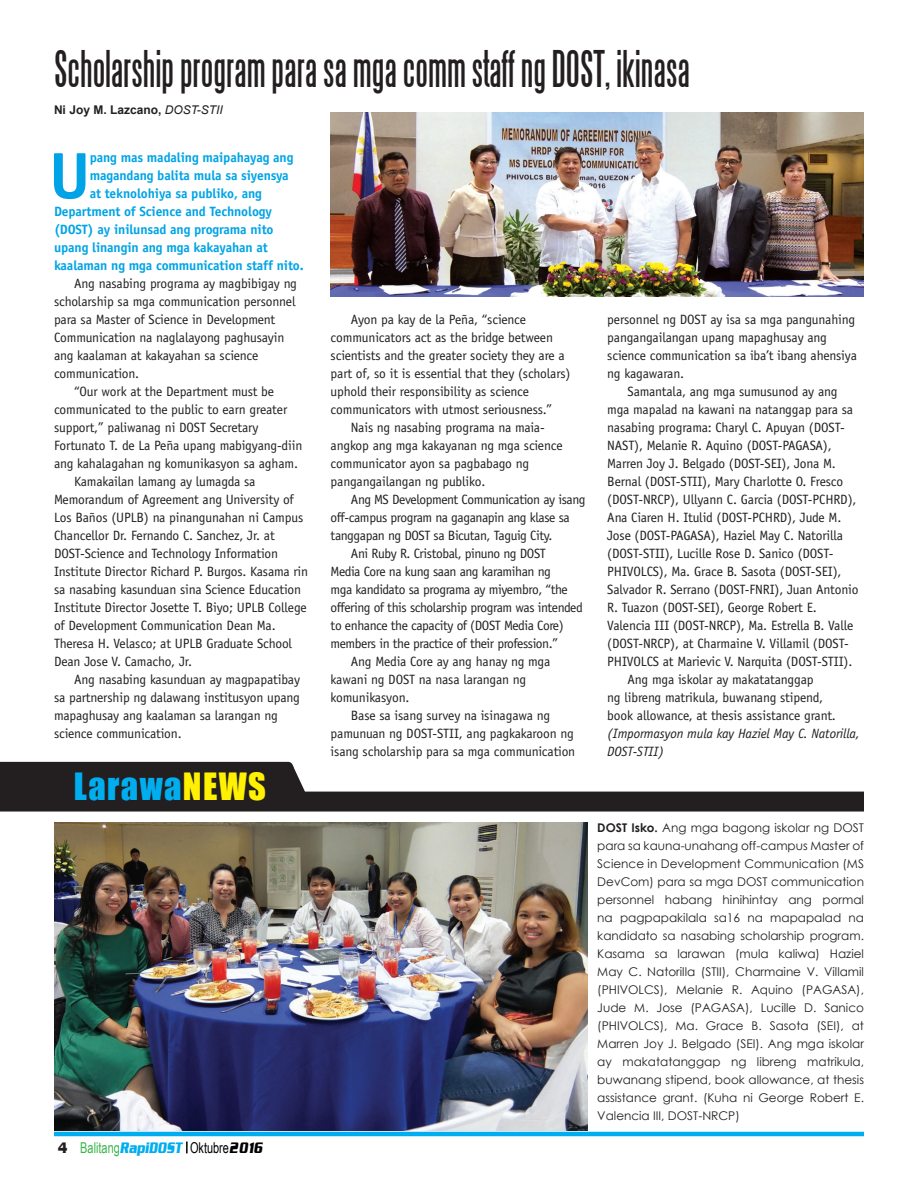
<style>
.page{position:relative;width:918px;height:1188px;background:#fff}
.page>*{position:absolute;margin:0;border:0;box-sizing:border-box;transform-origin:0 0}
.Rapidost_Lead_paragr{font:700 65.4px "Officina Sans";color:#00a4e6}
.Ripidost_TITLES{font:46.5px "Steelfish";color:#231f20}
.Ripidost_TITLES-2{font:34.5px "Impact";letter-spacing:.04em;color:#00aeef}
.t1{font:15px "Arial Narrow";color:#3ab54a;scale:.89 1}
.Rapidost_BODYTEXT{font:13.5px/18px "Officina Sans";letter-spacing:-.01em;color:#231f20}
.Rapidost_BODYTEXT-2{font:13.5px/18px "Officina Sans";letter-spacing:-.03em;color:#231f20}
.Rapidost_Lead_paragr-2{font:700 13.5px "Officina Sans";letter-spacing:-.01em;color:#00a4e6}
.Rapidost_CAPTION{font:12px/18px "Century Gothic";color:#231f20;text-align:justify}
._1st_Rapidost_BYLine{font:700 12px "Arial";color:#231f20}
.s1{font-weight:400;font-style:italic}
.s2{color:#fff101}
.s3{font-family:"Julius";font-weight:900;font-stretch:condensed;color:#231f20}
.s4{font-family:"Julius";font-weight:900;font-stretch:condensed;color:#00aeef}
.s5{color:#000}
.s6{font-family:"Julius";font-weight:900;font-stretch:condensed;color:#000}
.s7{font-style:italic}
.s8{font-weight:700}
</style>
<div class="page">
<hr style="left:54px;top:1132px;width:810px;height:4px;background:#00aeef">
<svg style="left:186px;top:1142px;width:2px;height:11px"></svg>
<svg style="left:0;top:761px;width:864px;height:75px"></svg>
<img style="left:54px;top:823px;width:533px;height:307px">
<img style="left:331px;top:113px;width:533px;height:183px">
<p class="Ripidost_TITLES" style="left:54px;top:44px;width:638px">Scholarship program para sa mga comm staff ng DOST, ikinasa</p>
<p class="_1st_Rapidost_BYLine" style="left:54px;top:102px;width:170px">Ni Joy M. Lazcano, <span class="s1">DOST-STII</span></p>
<p class="Rapidost_Lead_paragr" style="left:49px;top:135px;width:43px">U</p>
<p class="Rapidost_Lead_paragr-2" style="left:90px;top:149px;width:205px">pang mas madaling maipahayag ang</p>
<p class="Rapidost_Lead_paragr-2" style="left:90px;top:167px;width:201px">magandang balita mula sa siyensya</p>
<p class="Rapidost_Lead_paragr-2" style="left:90px;top:185px;width:174px">at teknolohiya sa publiko, ang</p>
<p class="Rapidost_Lead_paragr-2" style="left:54px;top:203px;width:220px">Department of Science and Technology</p>
<p class="Rapidost_Lead_paragr-2" style="left:54px;top:221px;width:221px">(DOST) ay inilunsad ang programa nito</p>
<p class="Rapidost_Lead_paragr-2" style="left:54px;top:239px;width:215px">upang linangin ang mga kakayahan at</p>
<p class="Rapidost_Lead_paragr-2" style="left:54px;top:257px;width:251px">kaalaman ng mga communication staff nito.</p>
<p class="Rapidost_BODYTEXT" style="left:54px;top:274px;width:245px;text-indent:20px">Ang nasabing programa ay magbibigay ng scholarship sa mga communication personnel para sa Master of Science in Development Communication na naglalayong paghusayin ang kaalaman at kakayahan sa science communication.</p>
<p class="Rapidost_BODYTEXT" style="left:54px;top:382px;width:250px;text-indent:20px">“Our work at the Department must be communicated to the public to earn greater support,” paliwanag ni DOST Secretary Fortunato T. de La Peña upang mabigyang-diin ang kahalagahan ng komunikasyon sa agham.</p>
<p class="Rapidost_BODYTEXT" style="left:54px;top:472px;width:256px;text-indent:20px">Kamakailan lamang ay lumagda sa Memorandum of Agreement ang University of Los Baños (UPLB) na pinangunahan ni Campus Chancellor Dr. Fernando C. Sanchez, Jr. at DOST-Science and Technology Information Institute Director Richard P. Burgos. Kasama rin sa nasabing kasunduan sina Science Education Institute Director Josette T. Biyo; UPLB College of Development Communication Dean Ma.<br>Theresa H. Velasco; at UPLB Graduate School Dean Jose V. Camacho, Jr.</p>
<p class="Rapidost_BODYTEXT" style="left:54px;top:670px;width:248px;text-indent:20px">Ang nasabing kasunduan ay magpapatibay sa partnership ng dalawang institusyon upang mapaghusay ang kaalaman sa larangan ng science communication.</p>
<p class="Ripidost_TITLES-2" style="left:74px;top:760px;width:194px">Larawa<span class="s2">NEWS</span></p>
<p class="t1" style="left:58px;top:1137px;width:234px"><span class="s3">4</span> Balitang<span class="s4">RapiDOST</span> <span class="s5">Oktubre</span><span class="s6">2016</span></p>
<p class="Rapidost_BODYTEXT" style="left:331px;top:310px;width:241px;text-indent:20px">Ayon pa kay de la Peña, “science communicators act as the bridge between scientists and the greater society they are a part of, so it is essential that they (scholars) uphold their responsibility as science communicators with utmost seriousness.”</p>
<p class="Rapidost_BODYTEXT" style="left:331px;top:418px;width:233px;text-indent:20px">Nais ng nasabing programa na maia&shy;angkop ang mga kakayanan ng mga science communicator ayon sa pagbabago ng pangangailangan ng publiko.</p>
<p class="Rapidost_BODYTEXT-2" style="left:331px;top:490px;width:256px;text-indent:20px">Ang MS Development Communication ay isang off-campus program na gaganapin ang klase sa tanggapan ng DOST sa Bicutan, Taguig City.</p>
<p class="Rapidost_BODYTEXT-2" style="left:331px;top:544px;width:254px;text-indent:20px">Ani Ruby R. Cristobal, pinuno ng DOST<br>Media Core na kung saan ang karamihan ng<br>mga kandidato sa programa ay miyembro, “the offering of this scholarship program was intended to enhance the capacity of (DOST Media Core) members in the practice of their profession.”</p>
<p class="Rapidost_BODYTEXT" style="left:331px;top:652px;width:221px;text-indent:20px">Ang Media Core ay ang hanay ng mga kawani ng DOST na nasa larangan ng komunikasyon.</p>
<p class="Rapidost_BODYTEXT" style="left:331px;top:706px;width:246px;text-align:center">Base sa isang survey na isinagawa ng pamunuan ng DOST-STII, ang pagkakaroon ng isang scholarship para sa mga communication</p>
<p class="Rapidost_BODYTEXT" style="left:607px;top:310px;width:251px">personnel ng DOST ay isa sa mga pangunahing pangangailangan upang mapaghusay ang science communication sa iba’t ibang ahensiya ng kagawaran.</p>
<p class="Rapidost_BODYTEXT" style="left:607px;top:382px;width:253px;text-indent:20px">Samantala, ang mga sumusunod ay ang mga mapalad na kawani na natanggap para sa nasabing programa: Charyl C. Apuyan (DOST-NAST), Melanie R. Aquino (DOST-PAGASA), Marren Joy J. Belgado (DOST-SEI), Jona M.<br>Bernal (DOST-STII), Mary Charlotte O. Fresco (DOST-NRCP), Ullyann C. Garcia (DOST-PCHRD), Ana Ciaren H. Itulid (DOST-PCHRD), Jude M.<br>Jose (DOST-PAGASA), Haziel May C. Natorilla (DOST-STII), Lucille Rose D. Sanico (DOST-PHIVOLCS), Ma. Grace B. Sasota (DOST-SEI), Salvador R. Serrano (DOST-FNRI), Juan Antonio R. Tuazon (DOST-SEI), George Robert E.<br>Valencia III (DOST-NRCP), Ma. Estrella B. Valle (DOST-NRCP), at Charmaine V. Villamil (DOST-PHIVOLCS at Marievic V. Narquita (DOST-STII).</p>
<p class="Rapidost_BODYTEXT" style="left:607px;top:670px;width:254px;text-indent:20px">Ang mga iskolar ay makatatanggap<br>ng libreng matrikula, buwanang stipend,<br>book allowance, at thesis assistance grant. <span class="s7">(Impormasyon mula kay Haziel May C. Natorilla, DOST-STII)</span></p>
<p class="Rapidost_CAPTION" style="left:597px;top:818px;width:268px"><span class="s8">DOST Isko.</span> Ang mga bagong iskolar ng DOST para sa kauna-unahang off-campus Master of Science in Development Communication (MS DevCom) para sa mga DOST communication personnel habang hinihintay ang pormal na pagpapakilala sa16 na mapapalad na kandidato sa nasabing scholarship program.<br>Kasama sa larawan (mula kaliwa) Haziel May C. Natorilla (STII), Charmaine V. Villamil (PHIVOLCS), Melanie R. Aquino (PAGASA), Jude M. Jose (PAGASA), Lucille D. Sanico (PHIVOLCS), Ma. Grace B. Sasota (SEI), at Marren Joy J. Belgado (SEI). Ang mga iskolar ay makatatanggap ng libreng matrikula, buwanang stipend, book allowance, at thesis assistance grant. (Kuha ni George Robert E.<br>Valencia III, DOST-NRCP)</p>
</div>
